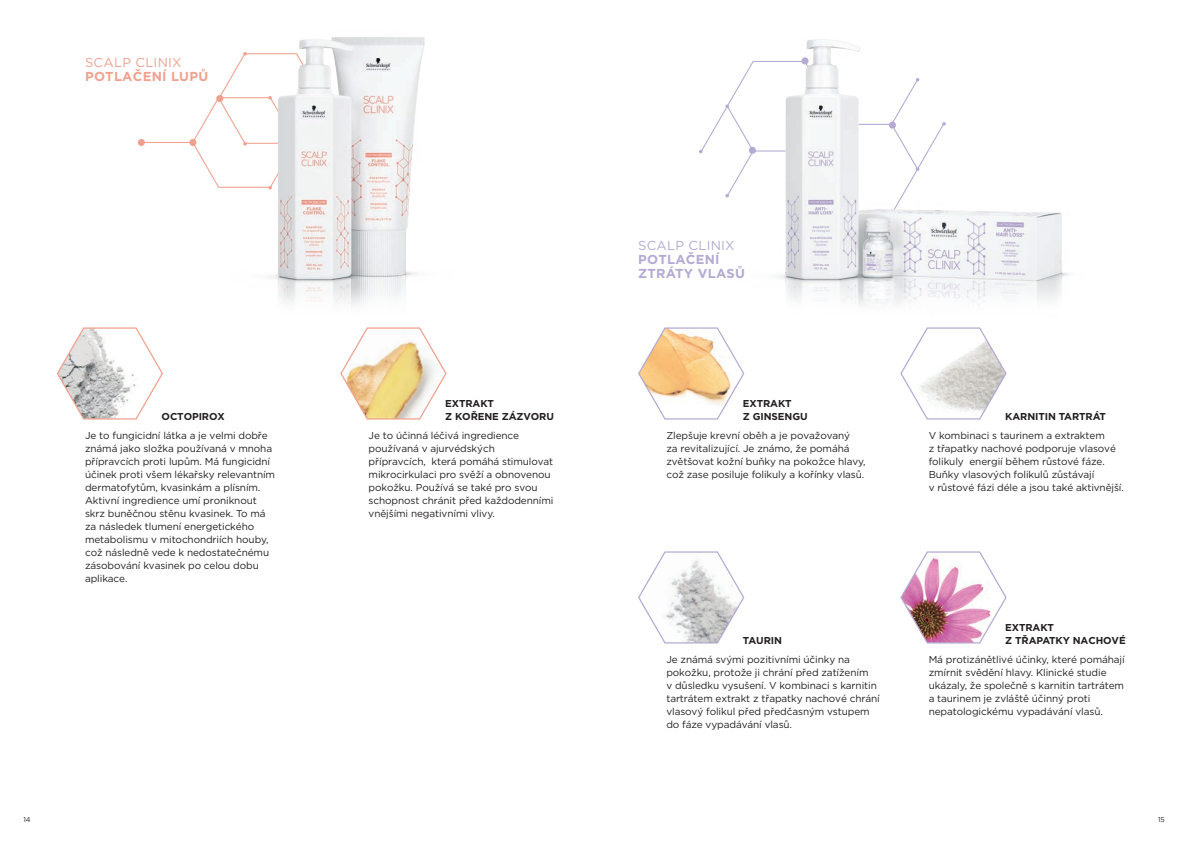
<style>
.page{position:relative;width:1191px;height:842px;background:#fff}
.page>*{position:absolute;margin:0;border:0;box-sizing:border-box;transform-origin:0 0}
.t1{font:700 13px/14px "Gotham";letter-spacing:.02em;color:#b4aad3}
.t2{font:700 13px "Gotham";letter-spacing:.02em;color:#f0a18e}
.t3{font:13px "Gotham";letter-spacing:.02em;color:#f0a18e}
.t4{font:13px "Gotham";letter-spacing:.02em;color:#b4aad3}
.t5{font:10px/13px "Gotham";letter-spacing:-.01em;color:#231f20}
.t6{font:700 10px/13px "Gotham";letter-spacing:-.01em;color:#231f20}
.t7{font:7px "Gotham";color:#231f20}
</style>
<div class="page">
<svg style="left:340px;top:337px;width:107px;height:83px"></svg>
<svg style="left:56px;top:337px;width:107px;height:83px"></svg>
<img style="left:78px;top:37px;width:348px;height:300px">
<svg style="left:638px;top:337px;width:107px;height:83px"></svg>
<svg style="left:638px;top:551px;width:107px;height:93px"></svg>
<svg style="left:900px;top:551px;width:107px;height:93px"></svg>
<svg style="left:900px;top:337px;width:107px;height:83px"></svg>
<img style="left:659px;top:39px;width:410px;height:298px">
<h1 class="t3" style="left:85px;top:54px;width:98px">SCALP CLINIX</h1>
<h1 class="t2" style="left:85px;top:68px;width:125px">POTLAČENÍ LUPŮ</h1>
<p class="t6" style="left:162px;top:409px;width:65px">OCTOPIROX</p>
<p class="t5" style="left:85px;top:429px;width:191px">Je to fungicidní látka a je velmi dobře známá jako složka používaná v mnoha přípravcích proti lupům. Má fungicidní účinek proti všem lékařsky relevantním dermatofytům, kvasinkám a plísním.<br>Aktivní ingredience umí proniknout skrz buněčnou stěnu kvasinek. To má za následek tlumení energetického metabolismu v mitochondriích houby, což následně vede k nedostatečnému zásobování kvasinek po celou dobu aplikace.</p>
<h1 class="t4" style="left:638px;top:237px;width:98px">SCALP CLINIX</h1>
<h1 class="t1" style="left:638px;top:252px;width:108px">POTLAČENÍ<br>ZTRÁTY VLASŮ</h1>
<p class="t6" style="left:445px;top:396px;width:110px">EXTRAKT<br>Z KOŘENE ZÁZVORU</p>
<p class="t6" style="left:743px;top:396px;width:66px">EXTRAKT<br>Z GINSENGU</p>
<p class="t6" style="left:1005px;top:409px;width:102px">KARNITIN TARTRÁT</p>
<p class="t5" style="left:369px;top:429px;width:186px">Je to účinná léčivá ingredience používaná v ajurvédských přípravcích, která pomáhá stimulovat mikrocirkulaci pro svěží a obnovenou pokožku. Používá se také pro svou schopnost chránit před každodenními vnějšími negativními vlivy.</p>
<p class="t5" style="left:666px;top:429px;width:201px">Zlepšuje krevní oběh a je považovaný<br>za revitalizující. Je známo, že pomáhá zvětšovat kožní buňky na pokožce hlavy, což zase posiluje folikuly a kořínky vlasů.</p>
<p class="t5" style="left:928px;top:429px;width:197px">V kombinaci s taurinem a extraktem<br>z třapatky nachové podporuje vlasové folikuly energií během růstové fáze.<br>Buňky vlasových folikulů zůstávají<br>v růstové fázi déle a jsou také aktivnější.</p>
<p class="t6" style="left:743px;top:633px;width:41px">TAURIN</p>
<p class="t5" style="left:666px;top:653px;width:215px">Je známá svými pozitivními účinky na pokožku, protože ji chrání před zatížením<br>v důsledku vysušení. V kombinaci s karnitin tartrátem extrakt z třapatky nachové chrání vlasový folikul před předčasným vstupem do fáze vypadávání vlasů.</p>
<p class="t6" style="left:1005px;top:620px;width:122px">EXTRAKT<br>Z TŘAPATKY NACHOVÉ</p>
<p class="t5" style="left:928px;top:653px;width:197px">Má protizánětlivé účinky, které pomáhají zmírnit svědění hlavy. Klinické studie ukázaly, že společně s karnitin tartrátem a taurinem je zvláště účinný proti nepatologickému vypadávání vlasů.</p>
<p class="t7" style="left:23px;top:815px;width:9px">14</p>
<p class="t7" style="left:1158px;top:815px;width:8px">15</p>
</div>
